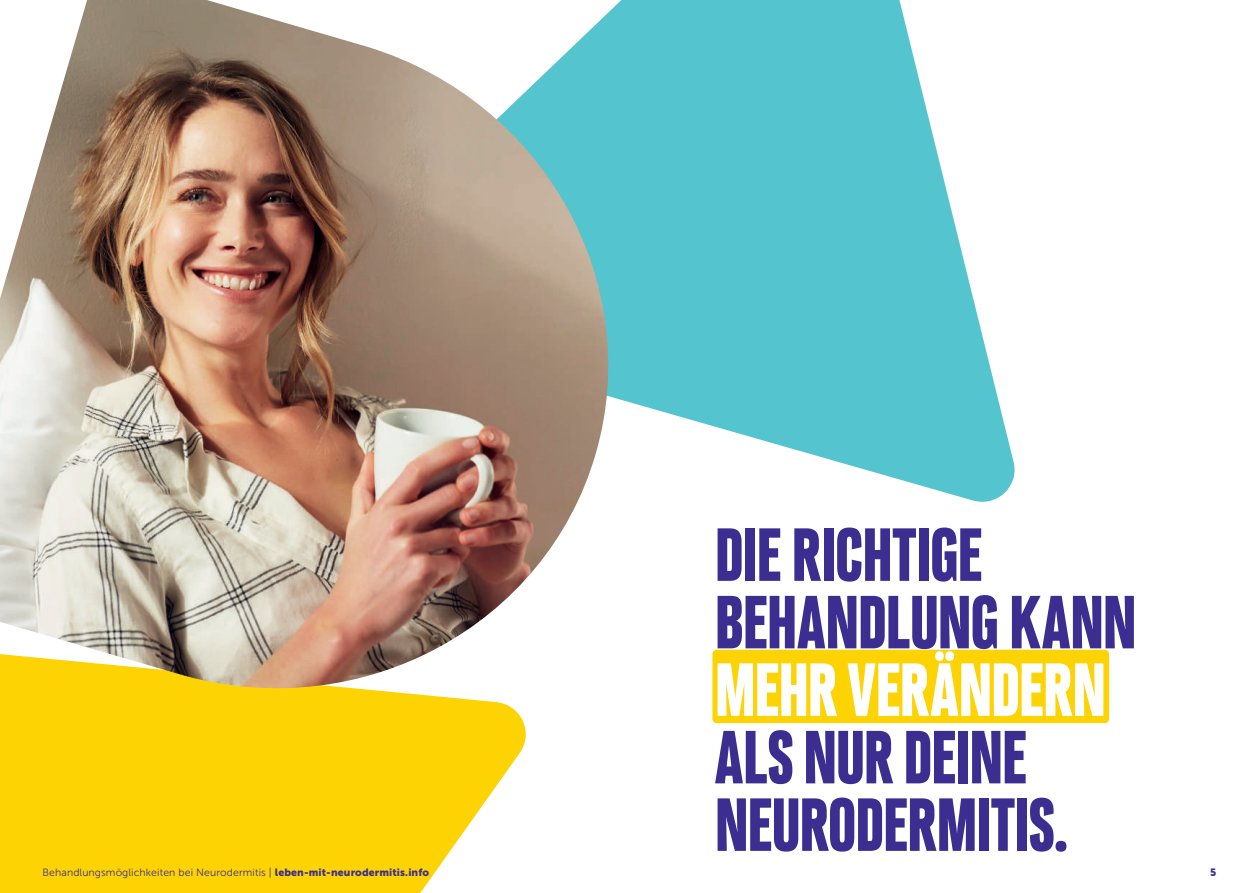
<style>
.page{position:relative;width:1259px;height:893px;background:#fff}
.page>*{position:absolute;margin:0;border:0;box-sizing:border-box;transform-origin:0 0}
.t1{font:900 75px/67.5px "Cairoli Now Condensed";letter-spacing:-.02em;color:#3b2e90}
.t2{font:900 75px "Cairoli Now Condensed";letter-spacing:-.015em;color:#fff}
.t3{font:10.5px "Museo Sans 300";letter-spacing:.01em;color:#3b2e90}
.t4{font:10.5px "Museo Sans 900";color:#3b2e90}
.s1{font-family:"Museo Sans 900"}
</style>
<div class="page">
<div style="left:712px;top:650px;width:397px;height:73px;background:#fed304;border-radius:4px"></div>
<svg style="left:645px;top:0;width:369px;height:502px;fill:#54c5cf"></svg>
<svg style="left:0;top:724px;width:526px;height:169px;background:#fed61a"></svg>
<img style="left:0;top:0;width:645px;height:724px">
<h1 class="t1" style="left:714px;top:517px;width:424px">DIE RICHTIGE<br>BEHANDLUNG KANN</h1>
<h1 class="t2" style="left:714px;top:633px;width:393px">MEHR VERÄNDERN</h1>
<h1 class="t1" style="left:714px;top:719px;width:355px">ALS NUR DEINE<br>NEURODERMITIS.</h1>
<p class="t3" style="left:43px;top:866px;width:388px">Behandlungsmöglichkeiten bei Neurodermitis | <span class="s1">leben-mit-neurodermitis.info</span></p>
<p class="t4" style="left:1210px;top:866px;width:8px">5</p>
</div>
